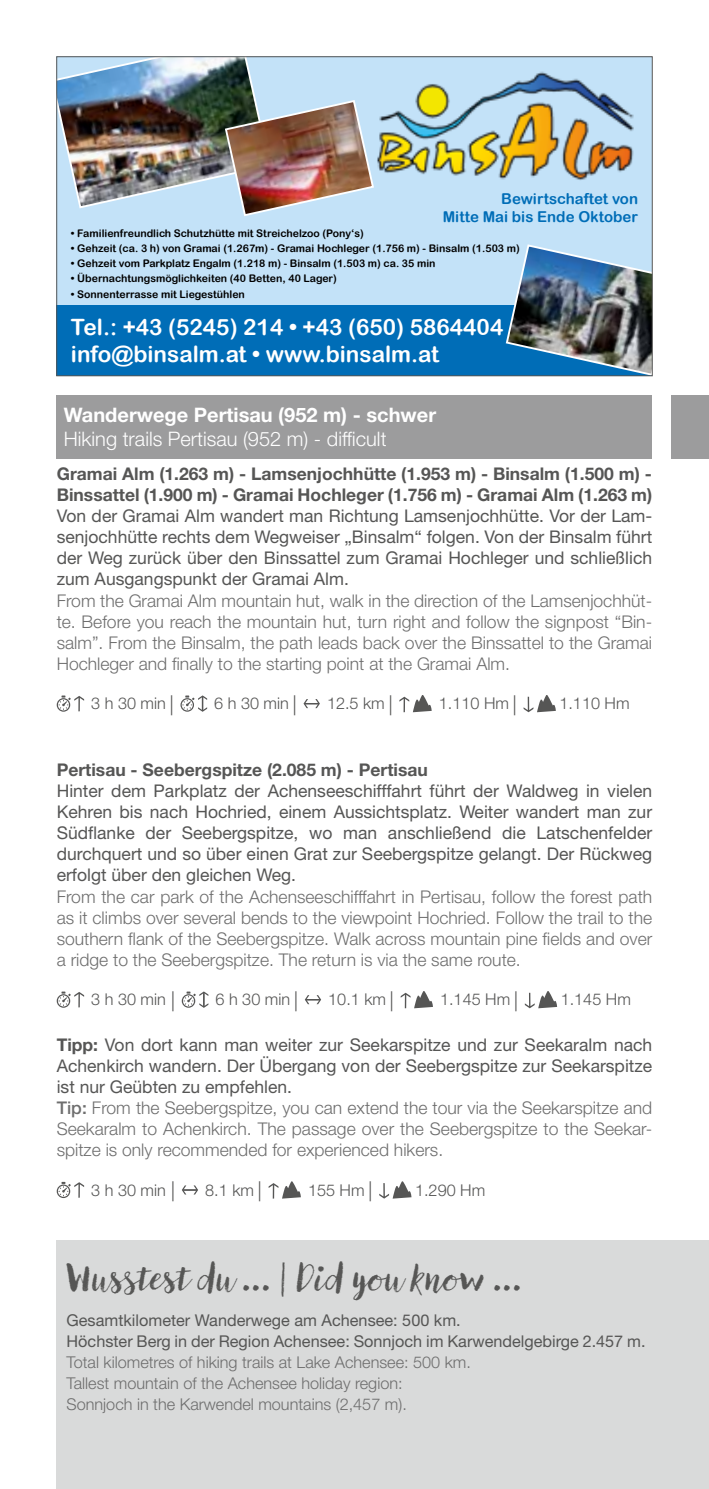
<style>
.page{position:relative;width:709px;height:1489px;background:#fff}
.page>*{position:absolute;margin:0;border:0;box-sizing:border-box;transform-origin:0 0}
.t1{font:37.5px "Canvas Script";color:#565655}
.t2{font:22.5px/27px "Arial Rounded MT Bold";color:#fff}
.t3{font:300 20px "Helvetica Neue LT Pro";color:#fff}
.t4{font:700 20px "Helvetica Neue LT Pro";color:#fff}
.t5{font:300 17.5px/21.2px "Helvetica Neue LT Pro";color:#6e6e6e;text-align:justify}
.t6{font:17.5px/21.2px "Helvetica Neue LT Pro";color:#565655;text-align:justify}
.t7{font:700 17.5px/21.2px "Helvetica Neue LT Pro";color:#565655}
.t8{font:300 16.25px/21.2px "Helvetica Neue LT Pro";color:#6e6e6e}
.t9{font:16.25px/21.2px "Helvetica Neue LT Pro";color:#565655}
.t10{font:300 16.25px "Helvetica Neue LT Pro";color:#565655}
.t11{font:15px/18px "Arial Rounded MT Bold";color:#006db7;text-align:right}
.t12{font:10.5px "Arial Rounded MT Bold";color:#000}
.s1{font-size:20px}
.s2{font-weight:700;color:#565655}
.s3{font-weight:400;color:#565655}
.s4{font-weight:500}
</style>
<div class="page">
<div style="left:57px;top:305px;width:595px;height:71px;background:#006db7"></div>
<div style="left:57px;top:57px;width:595px;height:248px;background:#c3e2f8"></div>
<img style="left:377px;top:71px;width:257px;height:109px">
<img style="left:58px;top:58px;width:316px;height:158px">
<img style="left:505px;top:244px;width:145px;height:130px">
<div style="left:57px;top:395px;width:595px;height:63px;background:#9c9c9d"></div>
<div style="left:671px;top:395px;width:38px;height:63px;background:#9c9c9d"></div>
<div style="left:57px;top:1240px;width:652px;height:248px;background:#d9dada"></div>
<svg style="left:57px;top:991px;width:27px;height:16px"></svg>
<svg style="left:400px;top:991px;width:33px;height:17px"></svg>
<svg style="left:182px;top:991px;width:26px;height:16px"></svg>
<svg style="left:305px;top:995px;width:16px;height:9px"></svg>
<svg style="left:525px;top:991px;width:32px;height:17px"></svg>
<svg style="left:57px;top:695px;width:27px;height:16px"></svg>
<svg style="left:399px;top:695px;width:33px;height:17px"></svg>
<svg style="left:180px;top:695px;width:27px;height:16px"></svg>
<svg style="left:303px;top:699px;width:17px;height:9px"></svg>
<svg style="left:523px;top:695px;width:33px;height:17px"></svg>
<svg style="left:57px;top:1181px;width:27px;height:16px"></svg>
<svg style="left:268px;top:1181px;width:33px;height:17px"></svg>
<svg style="left:182px;top:1185px;width:16px;height:9px"></svg>
<svg style="left:379px;top:1181px;width:32px;height:17px"></svg>
<p class="t11" style="left:443px;top:190px;width:197px">Bewirtschaftet von<br>Mitte Mai bis Ende Oktober</p>
<p class="t12" style="left:71px;top:227px;width:294px">• Familienfreundlich Schutzhütte mit Streichelzoo (Pony‘s)</p>
<p class="t12" style="left:71px;top:242px;width:450px">• Gehzeit (ca. 3 h) von Gramai (1.267m) - Gramai Hochleger (1.756 m) - Binsalm (1.503 m)</p>
<p class="t12" style="left:71px;top:257px;width:366px">• Gehzeit vom Parkplatz Engalm (1.218 m) - Binsalm (1.503 m) ca. 35 min</p>
<p class="t12" style="left:71px;top:272px;width:267px">• Übernachtungsmöglichkeiten (40 Betten, 40 Lager)</p>
<p class="t12" style="left:71px;top:287px;width:176px">• Sonnenterrasse mit Liegestühlen</p>
<p class="t2" style="left:71px;top:313px;width:434px">Tel.: +43 (5245) 214 • +43 (650) 5864404 info@binsalm.at • www.binsalm.at</p>
<p class="t4" style="left:64px;top:402px;width:374px">Wanderwege Pertisau (952 m) - schwer</p>
<p class="t3" style="left:64px;top:426px;width:324px">Hiking trails Pertisau (952 m) - difficult</p>
<p class="t7" style="left:57px;top:462px;width:597px">Gramai Alm (1.263 m) - Lamsenjochhütte (1.953 m) - Binsalm (1.500 m) -<br>Binssattel (1.900 m) - Gramai Hochleger (1.756 m) - Gramai Alm (1.263 m)</p>
<p class="t6" style="left:57px;top:504px;width:597px">Von der Gramai Alm wandert man Richtung Lamsenjochhütte. Vor der Lam&shy;senjochhütte rechts dem Wegweiser „Binsalm“ folgen. Von der Binsalm führt der Weg zurück über den Binssattel zum Gramai Hochleger und schließlich zum Ausgangspunkt der Gramai Alm.</p>
<p class="t5" style="left:57px;top:589px;width:597px">From the Gramai Alm mountain hut, walk in the direction of the Lamsenjochhüt&shy;te. Before you reach the mountain hut, turn right and follow the signpost “Bin&shy;salm”. From the Binsalm, the path leads back over the Binssattel to the Gramai Hochleger and finally to the starting point at the Gramai Alm.</p>
<p class="t10" style="left:91px;top:693px;width:84px">3 h 30 min <span class="s1">|</span></p>
<p class="t10" style="left:214px;top:693px;width:84px">6 h 30 min <span class="s1">|</span></p>
<p class="t10" style="left:327px;top:693px;width:67px">12.5 km <span class="s1">|</span></p>
<p class="t10" style="left:439px;top:693px;width:80px">1.110 Hm <span class="s1">|</span></p>
<p class="t10" style="left:559px;top:693px;width:72px">1.110 Hm</p>
<p class="t7" style="left:57px;top:758px;width:373px">Pertisau - Seebergspitze (2.085 m) - Pertisau</p>
<p class="t6" style="left:57px;top:779px;width:597px">Hinter dem Parkplatz der Achenseeschifffahrt führt der Waldweg in vielen Kehren bis nach Hochried, einem Aussichtsplatz. Weiter wandert man zur Südflanke der Seebergspitze, wo man anschließend die Latschenfelder durchquert und so über einen Grat zur Seebergspitze gelangt. Der Rückweg erfolgt über den gleichen Weg.</p>
<p class="t5" style="left:57px;top:885px;width:597px">From the car park of the Achenseeschifffahrt in Pertisau, follow the forest path as it climbs over several bends to the viewpoint Hochried. Follow the trail to the southern flank of the Seebergspitze. Walk across mountain pine fields and over a ridge to the Seebergspitze. The return is via the same route.</p>
<p class="t10" style="left:91px;top:989px;width:85px">3 h 30 min <span class="s1">|</span></p>
<p class="t10" style="left:215px;top:989px;width:84px">6 h 30 min <span class="s1">|</span></p>
<p class="t10" style="left:328px;top:989px;width:67px">10.1 km <span class="s1">|</span></p>
<p class="t10" style="left:440px;top:989px;width:80px">1.145 Hm <span class="s1">|</span></p>
<p class="t10" style="left:560px;top:989px;width:72px">1.145 Hm</p>
<p class="t5" style="left:57px;top:1033px;width:597px;text-align:left"><span class="s2">Tipp:</span> <span class="s3">Von dort kann man weiter zur Seekarspitze und zur Seekaralm nach Achenkirch wandern. Der Übergang von der Seebergspitze zur Seekarspitze ist nur Geübten zu empfehlen.<br></span><span class="s4">Tip:</span> From the Seebergspitze, you can extend the tour via the Seekarspitze and Seekaralm to Achenkirch. The passage over the Seebergspitze to the Seekar&shy;spitze is only recommended for experienced hikers.</p>
<p class="t10" style="left:91px;top:1179px;width:85px">3 h 30 min <span class="s1">|</span></p>
<p class="t10" style="left:205px;top:1179px;width:58px">8.1 km <span class="s1">|</span></p>
<p class="t10" style="left:308px;top:1179px;width:66px">155 Hm <span class="s1">|</span></p>
<p class="t10" style="left:415px;top:1179px;width:72px">1.290 Hm</p>
<h1 class="t1" style="left:67px;top:1253px;width:459px">Wusstest du ... | Did you know ...</h1>
<p class="t9" style="left:67px;top:1308px;width:580px">Gesamtkilometer Wanderwege am Achensee: 500 km.<br>Höchster Berg in der Region Achensee: Sonnjoch im Karwendelgebirge 2.457 m.</p>
<p class="t8" style="left:67px;top:1350px;width:406px">Total kilometres of hiking trails at Lake Achensee: 500 km.<br>Tallest mountain of the Achensee holiday region:<br>Sonnjoch in the Karwendel mountains (2,457 m).</p>
</div>
